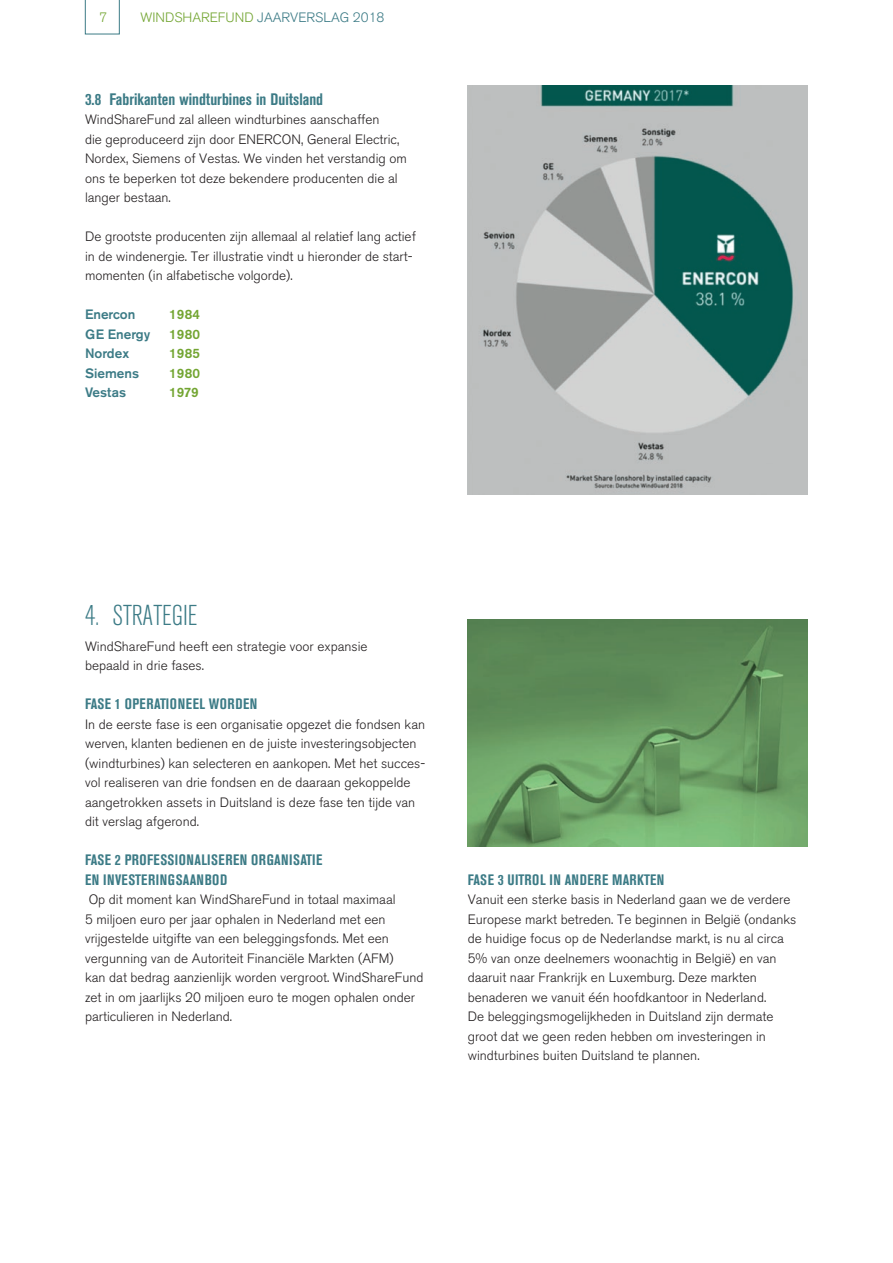
<style>
.page{position:relative;width:893px;height:1263px;background:#fff}
.page>*{position:absolute;margin:0;border:0;box-sizing:border-box;transform-origin:0 0}
.t1{font:300 condensed 28.5px "Akzidenz Grotesk BE";color:#3c7b86}
.t2{font:700 condensed 16.5px "Akzidenz Grotesk BE";color:#3c7b86}
.t3{font:700 condensed 15px/19.5px "Akzidenz Grotesk BE";letter-spacing:.035em;color:#3c7b86}
.t4{font:300 13.5px/19.5px "Akzidenz Grotesk BE";color:#231f20}
.t5{font:500 13.5px "Akzidenz Grotesk BE";color:#3c7b86}
.t6{font:300 13.5px "Akzidenz Grotesk BE";color:#3c7b86}
.t7{font:500 13.5px "Akzidenz Grotesk BE";letter-spacing:.02em;color:#73a532}
.t8{font:300 13.5px "Akzidenz Grotesk BE";color:#73a532}
.s1{color:#73a532}
</style>
<div class="page">
<svg style="left:85px;top:0;width:35px;height:34px"></svg>
<img style="left:468px;top:464px;width:340px;height:31px">
<img style="left:468px;top:85px;width:340px;height:379px">
<img style="left:468px;top:619px;width:340px;height:227px">
<p class="t8" style="left:99px;top:10px;width:9px">7</p>
<p class="t6" style="left:141px;top:10px;width:245px"><span class="s1">WINDSHAREFUND</span> JAARVERSLAG 2018</p>
<p class="t2" style="left:85px;top:89px;width:240px">3.8 Fabrikanten windturbines in Duitsland</p>
<p class="t4" style="left:85px;top:110px;width:323px">WindShareFund zal alleen windturbines aanschaffen<br>die geproduceerd zijn door ENERCON, General Electric, Nordex, Siemens of Vestas. We vinden het verstandig om ons te beperken tot deze bekendere producenten die al langer bestaan.</p>
<p class="t4" style="left:85px;top:227px;width:332px">De grootste producenten zijn allemaal al relatief lang actief in de windenergie. Ter illustratie vindt u hieronder de start&shy;momenten (in alfabetische volgorde).</p>
<p class="t5" style="left:85px;top:306px;width:52px">Enercon</p>
<p class="t7" style="left:169px;top:306px;width:33px">1984</p>
<p class="t5" style="left:85px;top:326px;width:67px">GE Energy</p>
<p class="t7" style="left:169px;top:326px;width:33px">1980</p>
<p class="t5" style="left:85px;top:345px;width:46px">Nordex</p>
<p class="t7" style="left:169px;top:345px;width:33px">1985</p>
<p class="t5" style="left:85px;top:364px;width:55px">Siemens</p>
<p class="t7" style="left:169px;top:364px;width:33px">1980</p>
<p class="t5" style="left:85px;top:384px;width:43px">Vestas</p>
<p class="t7" style="left:169px;top:384px;width:31px">1979</p>
<h1 class="t1" style="left:85px;top:600px;width:114px">4. STRATEGIE</h1>
<p class="t4" style="left:85px;top:636px;width:284px">WindShareFund heeft een strategie voor expansie bepaald in drie fases.</p>
<p class="t3" style="left:85px;top:694px;width:174px">FASE 1 OPERATIONEEL WORDEN</p>
<p class="t4" style="left:85px;top:714px;width:342px">In de eerste fase is een organisatie opgezet die fondsen kan werven, klanten bedienen en de juiste investeringsobjecten (windturbines) kan selecteren en aankopen. Met het succes&shy;vol realiseren van drie fondsen en de daaraan gekoppelde aangetrokken assets in Duitsland is deze fase ten tijde van dit verslag afgerond.</p>
<p class="t3" style="left:85px;top:850px;width:239px">FASE 2 PROFESSIONALISEREN ORGANISATIE<br>EN INVESTERINGSAANBOD</p>
<p class="t4" style="left:85px;top:890px;width:340px">Op dit moment kan WindShareFund in totaal maximaal<br>5 miljoen euro per jaar ophalen in Nederland met een vrijgestelde uitgifte van een beleggingsfonds. Met een vergunning van de Autoriteit Financiële Markten (AFM)<br>kan dat bedrag aanzienlijk worden vergroot. WindShareFund zet in om jaarlijks 20 miljoen euro te mogen ophalen onder particulieren in Nederland.</p>
<p class="t3" style="left:468px;top:870px;width:198px">FASE 3 UITROL IN ANDERE MARKTEN</p>
<p class="t4" style="left:468px;top:890px;width:330px">Vanuit een sterke basis in Nederland gaan we de verdere Europese markt betreden. Te beginnen in België (ondanks de huidige focus op de Nederlandse markt, is nu al circa 5% van onze deelnemers woonachtig in België) en van daaruit naar Frankrijk en Luxemburg. Deze markten benaderen we vanuit één hoofdkantoor in Nederland.<br>De beleggingsmogelijkheden in Duitsland zijn dermate groot dat we geen reden hebben om investeringen in windturbines buiten Duitsland te plannen.</p>
</div>
